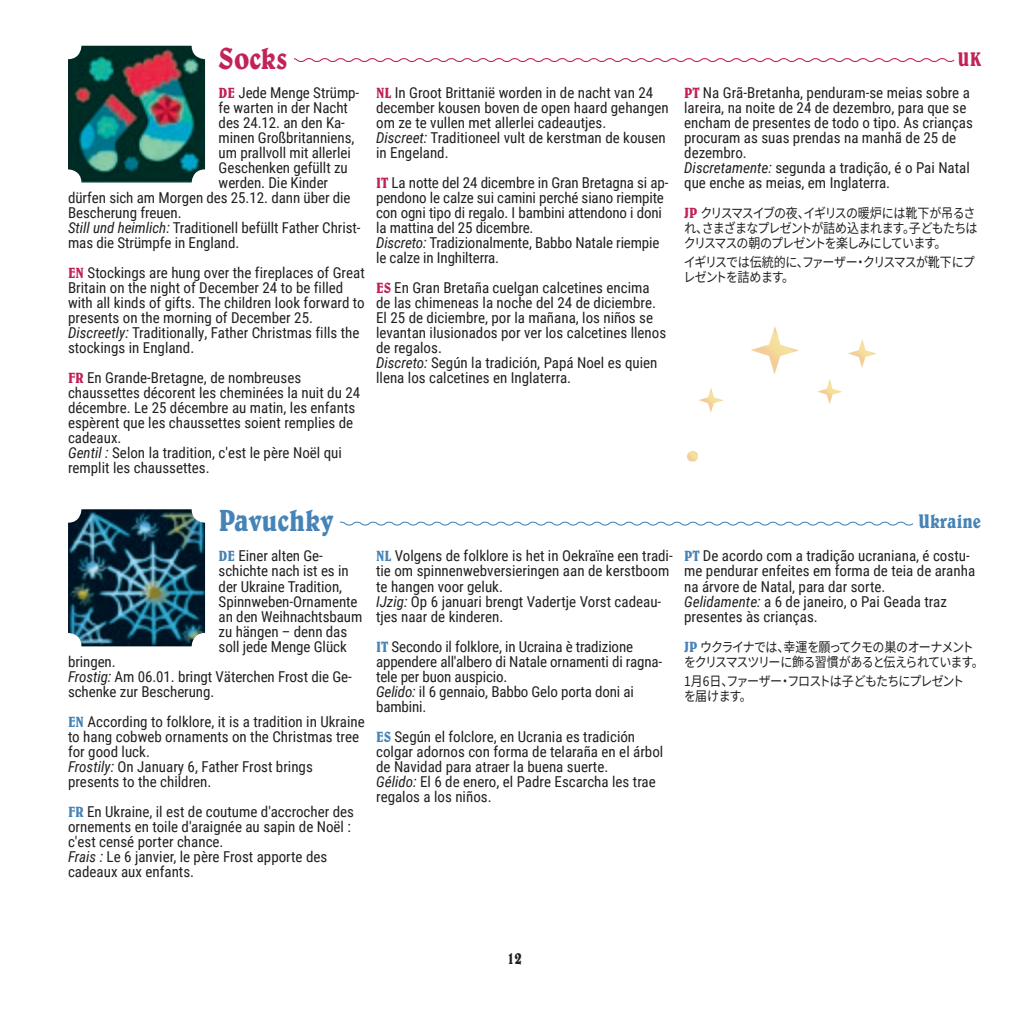
<style>
.page{position:relative;width:1015px;height:1015px;background:#fff}
.page>*{position:absolute;margin:0;border:0;box-sizing:border-box;transform-origin:0 0}
.t1{font:condensed 31px "Belwe BT";color:#4683b6}
.t2{font:condensed 31px "Belwe BT";color:#c12359}
.t3{font:condensed 20px "Belwe BT";color:#4683b6}
.t4{font:condensed 20px "Belwe BT";color:#c12359}
.t5{font:condensed 18px "Belwe BT";color:#231f20}
.t6{font:15px/15px "Roboto Condensed";color:#231f20}
.t7{font:13.6px/15px "Noto Sans JP";letter-spacing:-.075em;color:#231f20;scale:.89 1}
.s1{font-family:"Belwe BT";font-stretch:condensed;color:#c02056}
.s2{font-style:italic}
.s3{font-family:"Belwe BT";font-stretch:condensed;font-size:15px;color:#c02056}
.s4{font-family:"Belwe BT";font-stretch:condensed;color:#4683b6}
.s5{font-family:"Belwe BT";font-stretch:condensed;font-size:15px;color:#4683b6}
</style>
<div class="page">
<svg style="left:340px;top:521px;width:573px;height:5px"></svg>
<svg style="left:294px;top:58px;width:661px;height:4px"></svg>
<img style="left:68px;top:46px;width:137px;height:137px">
<img style="left:68px;top:509px;width:137px;height:137px">
<svg style="left:817px;top:379px;width:25px;height:25px"></svg>
<svg style="left:848px;top:339px;width:28px;height:29px"></svg>
<svg style="left:699px;top:388px;width:24px;height:25px"></svg>
<svg style="left:687px;top:451px;width:11px;height:10px"></svg>
<svg style="left:751px;top:326px;width:48px;height:48px"></svg>
<h1 class="t2" style="left:219px;top:39px;width:70px">Socks</h1>
<h2 class="t4" style="left:957px;top:47px;width:25px">UK</h2>
<p class="t6" style="left:684px;top:85px;width:290px"><span class="s1">PT</span> Na Grã-Bretanha, penduram-se meias sobre a lareira, na noite de 24 de dezembro, para que se encham de presentes de todo o tipo. As crianças procuram as suas prendas na manhã de 25 de dezembro.<br><span class="s2">Discretamente:</span> segunda a tradição, é o Pai Natal que enche as meias, em Inglaterra.</p>
<p class="t7" style="left:684px;top:206px;width:331px"><span class="s3">JP</span> クリスマスイブの夜、イギリスの暖炉には靴下が吊るされ、さまざまなプレゼントが詰め込まれます。子どもたちはクリスマスの朝のプレゼントを楽しみにしています。</p>
<p class="t7" style="left:683px;top:255px;width:329px">イギリスでは伝統的に、ファーザー・クリスマスが靴下にプレゼントを詰めます。</p>
<p class="t6" style="left:219px;top:85px;width:142px"><span class="s1">DE</span> Jede Menge Strümp-</p>
<p class="t6" style="left:219px;top:100px;width:131px">fe warten in der Nacht</p>
<p class="t6" style="left:219px;top:115px;width:128px">des 24.12. an den Ka-</p>
<p class="t6" style="left:219px;top:130px;width:137px">minen Großbritanniens,</p>
<p class="t6" style="left:219px;top:145px;width:134px">um prallvoll mit allerlei</p>
<p class="t6" style="left:219px;top:160px;width:131px">Geschenken gefüllt zu</p>
<p class="t6" style="left:219px;top:175px;width:111px">werden. Die Kinder</p>
<p class="t6" style="left:68px;top:190px;width:284px">dürfen sich am Morgen des 25.12. dann über die</p>
<p class="t6" style="left:68px;top:205px;width:115px">Bescherung freuen.</p>
<p class="t6" style="left:68px;top:220px;width:294px"><span class="s2">Still und heimlich:</span> Traditionell befüllt Father Christ-</p>
<p class="t6" style="left:68px;top:235px;width:173px">mas die Strümpfe in England.</p>
<p class="t6" style="left:68px;top:265px;width:298px"><span class="s1">EN</span> Stockings are hung over the fireplaces of Great Britain on the night of December 24 to be filled with all kinds of gifts. The children look forward to presents on the morning of December 25.<br><span class="s2">Discreetly:</span> Traditionally, Father Christmas fills the stockings in England.</p>
<p class="t6" style="left:68px;top:370px;width:294px"><span class="s1">FR</span> En Grande-Bretagne, de nombreuses chaussettes décorent les cheminées la nuit du 24 décembre. Le 25 décembre au matin, les enfants espèrent que les chaussettes soient remplies de cadeaux.<br><span class="s2">Gentil :</span> Selon la tradition, c'est le père Noël qui remplit les chaussettes.</p>
<p class="t6" style="left:376px;top:85px;width:294px"><span class="s1">NL</span> In Groot Brittanië worden in de nacht van 24 december kousen boven de open haard gehangen om ze te vullen met allerlei cadeautjes.<br><span class="s2">Discreet:</span> Traditioneel vult de kerstman de kousen in Engeland.</p>
<p class="t6" style="left:376px;top:175px;width:294px"><span class="s1">IT</span> La notte del 24 dicembre in Gran Bretagna si ap&shy;pendono le calze sui camini perché siano riempite con ogni tipo di regalo. I bambini attendono i doni la mattina del 25 dicembre.<br><span class="s2">Discreto:</span> Tradizionalmente, Babbo Natale riempie le calze in Inghilterra.</p>
<p class="t6" style="left:376px;top:280px;width:292px"><span class="s1">ES</span> En Gran Bretaña cuelgan calcetines encima de las chimeneas la noche del 24 de diciembre.<br>El 25 de diciembre, por la mañana, los niños se levantan ilusionados por ver los calcetines llenos de regalos.<br><span class="s2">Discreto:</span> Según la tradición, Papá Noel es quien llena los calcetines en Inglaterra.</p>
<h1 class="t1" style="left:219px;top:501px;width:116px">Pavuchky</h1>
<p class="t6" style="left:219px;top:548px;width:145px"><span class="s4">DE</span> Einer alten Ge&shy;schichte nach ist es in der Ukraine Tradition,<br>Spinnweben-Ornamente an den Weihnachtsbaum zu hängen – denn das soll jede Menge Glück</p>
<p class="t6" style="left:68px;top:653px;width:285px">bringen.<br><span class="s2">Frostig:</span> Am 06.01. bringt Väterchen Frost die Ge&shy;schenke zur Bescherung.</p>
<p class="t6" style="left:68px;top:713px;width:298px"><span class="s4">EN</span> According to folklore, it is a tradition in Ukraine to hang cobweb ornaments on the Christmas tree for good luck.<br><span class="s2">Frostily:</span> On January 6, Father Frost brings presents to the children.</p>
<p class="t6" style="left:68px;top:803px;width:288px"><span class="s4">FR</span> En Ukraine, il est de coutume d'accrocher des ornements en toile d'araignée au sapin de Noël : c'est censé porter chance.<br><span class="s2">Frais :</span> Le 6 janvier, le père Frost apporte des cadeaux aux enfants.</p>
<p class="t6" style="left:376px;top:548px;width:298px"><span class="s4">NL</span> Volgens de folklore is het in Oekraïne een tradi&shy;tie om spinnenwebversieringen aan de kerstboom te hangen voor geluk.<br><span class="s2">IJzig:</span> Op 6 januari brengt Vadertje Vorst cadeau&shy;tjes naar de kinderen.</p>
<p class="t6" style="left:376px;top:638px;width:288px"><span class="s4">IT</span> Secondo il folklore, in Ucraina è tradizione appendere all'albero di Natale ornamenti di ragna&shy;tele per buon auspicio.<br><span class="s2">Gelido:</span> il 6 gennaio, Babbo Gelo porta doni ai bambini.</p>
<p class="t6" style="left:376px;top:728px;width:289px"><span class="s4">ES</span> Según el folclore, en Ucrania es tradición colgar adornos con forma de telaraña en el árbol de Navidad para atraer la buena suerte.<br><span class="s2">Gélido:</span> El 6 de enero, el Padre Escarcha les trae regalos a los niños.</p>
<h2 class="t3" style="left:918px;top:509px;width:64px">Ukraine</h2>
<p class="t6" style="left:684px;top:548px;width:292px"><span class="s4">PT</span> De acordo com a tradição ucraniana, é costu&shy;me pendurar enfeites em forma de teia de aranha na árvore de Natal, para dar sorte.<br><span class="s2">Gelidamente:</span> a 6 de janeiro, o Pai Geada traz presentes às crianças.</p>
<p class="t7" style="left:684px;top:639px;width:338px"><span class="s5">JP</span> ウクライナでは、幸運を願ってクモの巣のオーナメントをクリスマスツリーに飾る習慣があると伝えられています。</p>
<p class="t7" style="left:684px;top:673px;width:316px">1月6日、ファーザー・フロストは子どもたちにプレゼントを届けます。</p>
<p class="t5" style="left:507px;top:946px;width:16px">12</p>
</div>
